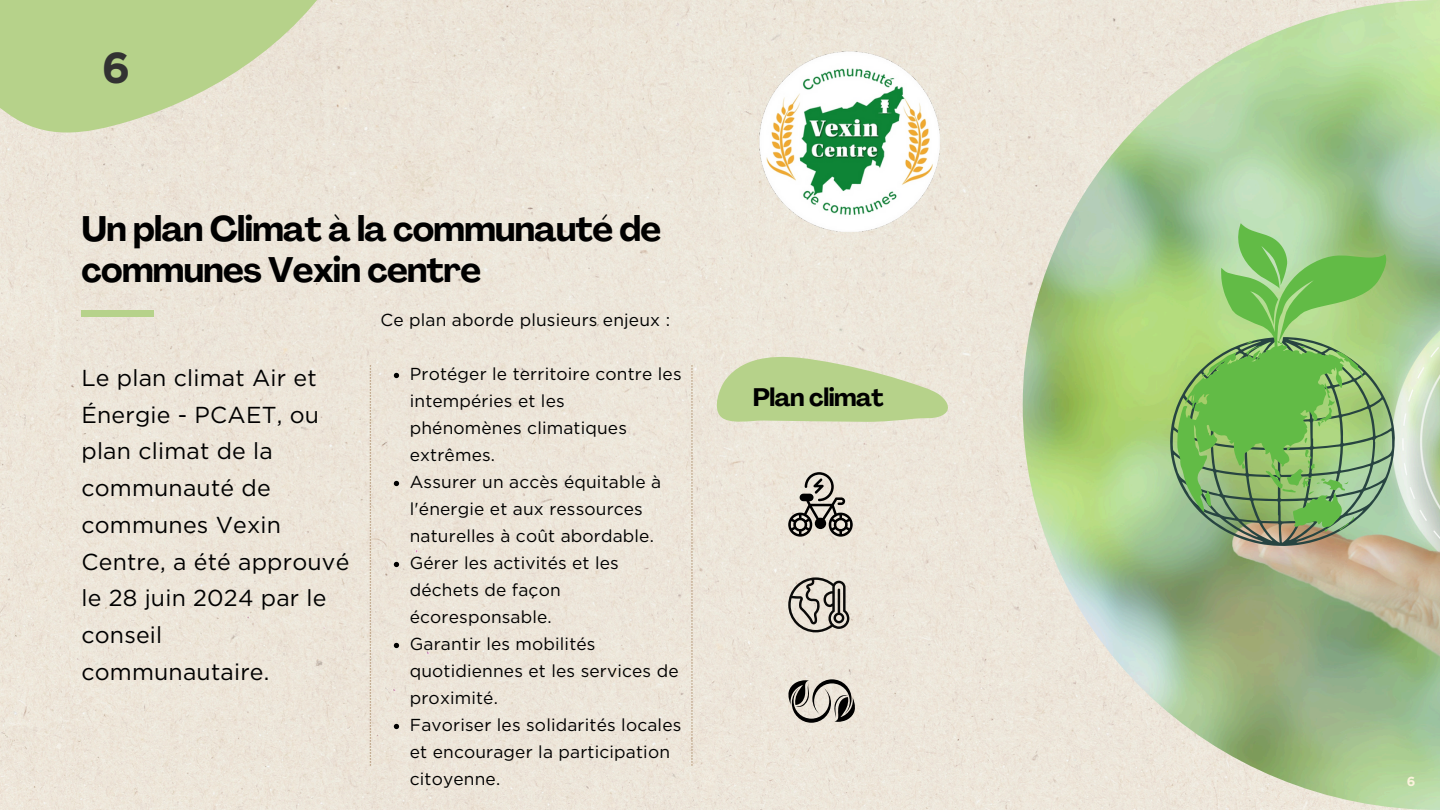
<style>
.page{position:relative;width:1440px;height:810px;background:#fff}
.page>*{position:absolute;margin:0;border:0;box-sizing:border-box;transform-origin:0 0}
.t1{font:700 43.3px "Gotham";color:#323232}
.t2{font:700 35px/41.2px "Agrandir";letter-spacing:-.02em;color:#000}
.t3{font:700 25px "Agrandir";letter-spacing:-.02em;color:#000}
.t4{font:23.1px/36.8px "Gotham";letter-spacing:.01em;color:#000}
.t5{font:17.3px/27px "Gotham";letter-spacing:.01em;color:#000}
.t6{font:700 13.1px "Gotham";color:#fcf3dd}
</style>
<div class="page">
<div style="left:0;top:0;width:1023px;height:810px;background:#ece5d9"></div>
<svg style="left:0;top:0;width:352px;height:141px;background:#cad8a7"></svg>
<div style="left:81px;top:310px;width:73px;height:7px;background:#b6d28a"></div>
<svg style="left:370px;top:365px;width:1px;height:401px"></svg>
<svg style="left:691px;top:365px;width:2px;height:401px"></svg>
<svg style="left:788px;top:472px;width:65px;height:65px;background:#a5a098"></svg>
<svg style="left:788px;top:679px;width:67px;height:44px;background:#9d9891"></svg>
<img style="left:1023px;top:0;width:417px;height:810px">
<svg style="left:712px;top:354px;width:240px;height:71px;background:#c7d8a4"></svg>
<svg style="left:1170px;top:337px;width:225px;height:209px;background:#99aa81"></svg>
<svg style="left:1177px;top:223px;width:213px;height:309px;background:#87be6c"></svg>
<svg style="left:788px;top:577px;width:61px;height:55px;background:#aaa59c"></svg>
<img style="left:745px;top:37px;width:209px;height:209px">
<svg style="left:394px;top:373px;width:5px;height:5px"></svg>
<svg style="left:394px;top:481px;width:5px;height:5px"></svg>
<svg style="left:394px;top:562px;width:5px;height:5px"></svg>
<svg style="left:394px;top:643px;width:5px;height:5px"></svg>
<svg style="left:394px;top:724px;width:5px;height:5px"></svg>
<h1 class="t1" style="left:102px;top:42px;width:30px">6</h1>
<p class="t2" style="left:81px;top:211px;width:581px">Un plan Climat à la communauté de communes Vexin centre</p>
<h3 class="t4" style="left:81px;top:359px;width:269px">Le plan climat Air et<br>Énergie - PCAET, ou plan climat de la communauté de communes Vexin<br>Centre, a été approuvé le 28 juin 2024 par le conseil communautaire.</h3>
<p class="t5" style="left:380px;top:307px;width:291px">Ce plan aborde plusieurs enjeux :</p>
<p class="t5" style="left:410px;top:361px;width:273px">Protéger le territoire contre les intempéries et les<br>phénomènes climatiques extrêmes.</p>
<p class="t5" style="left:410px;top:469px;width:253px">Assurer un accès équitable à l'énergie et aux ressources naturelles à coût abordable.</p>
<p class="t5" style="left:410px;top:550px;width:211px">Gérer les activités et les déchets de façon écoresponsable.</p>
<p class="t5" style="left:410px;top:631px;width:270px">Garantir les mobilités quotidiennes et les services de proximité.</p>
<p class="t5" style="left:410px;top:712px;width:273px">Favoriser les solidarités locales et encourager la participation citoyenne.</p>
<p class="t3" style="left:753px;top:387px;width:133px">Plan climat</p>
<p class="t6" style="left:1407px;top:774px;width:10px">6</p>
</div>
